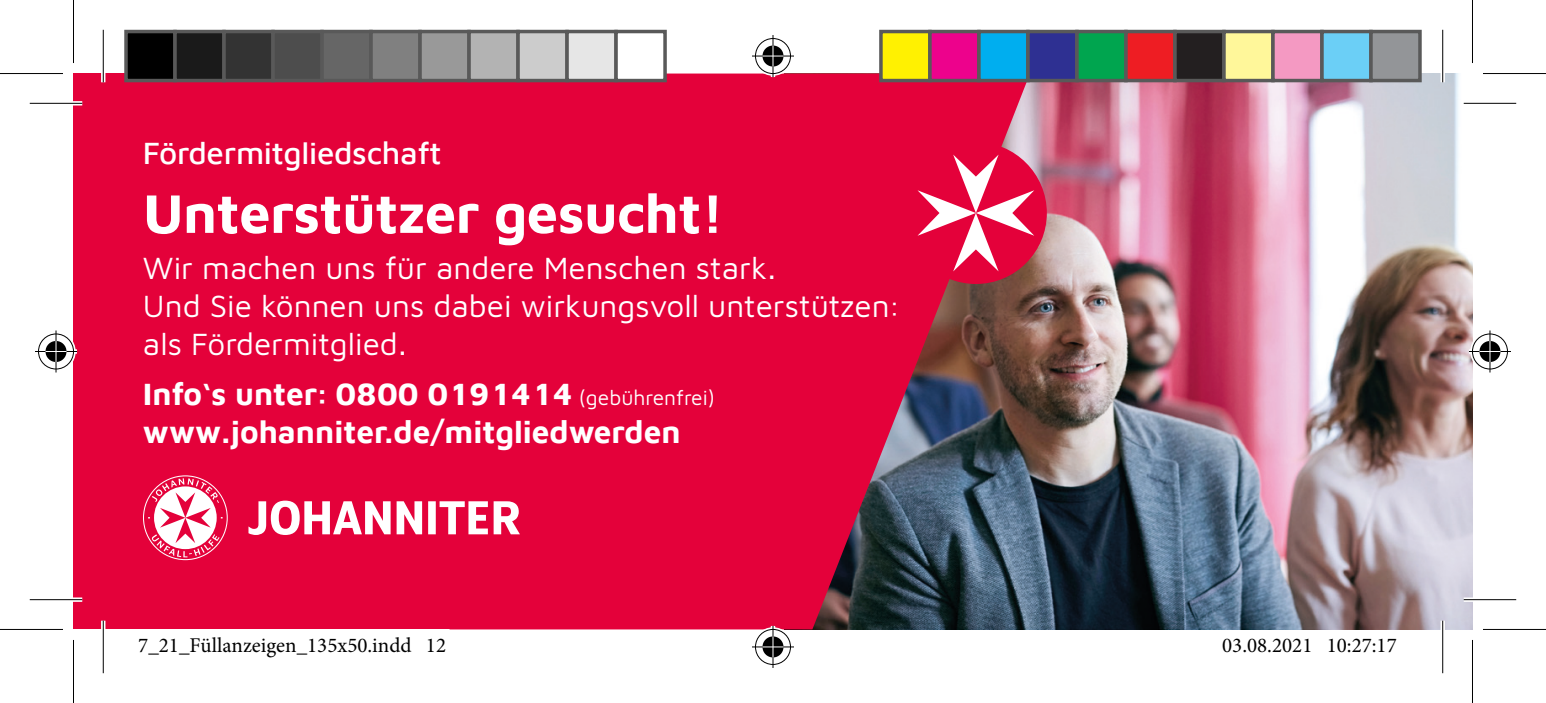
<style>
.page{position:relative;width:1546px;height:703px;background:#fff}
.page>*{position:absolute;margin:0;border:0;box-sizing:border-box;transform-origin:0 0}
.t1{font:700 56px "Maven Johanniter";letter-spacing:-.01em;color:#fff}
.t2{font:31.5px/37.8px "Maven Johanniter";color:#fff}
.t3{font:700 31.5px/37.8px "Maven Johanniter";color:#fff}
.t4{font:500 31.5px "Maven Johanniter";letter-spacing:-.01em;color:#fff}
.t5{font:21px "Minion Pro";color:#000}
.s1{font-weight:400;font-size:21px}
</style>
<div class="page">
<img style="left:1030px;top:74px;width:442px;height:555px">
<div style="left:74px;top:74px;width:476px;height:555px;background:#e4013a"></div>
<svg style="left:450px;top:74px;width:580px;height:555px;fill:#e4013a"></svg>
<div style="left:905px;top:142px;width:142px;height:142px;background:#e4013a;border-radius:50%"></div>
<svg style="left:917px;top:154px;width:117px;height:117px"></svg>
<svg style="left:143px;top:475px;width:377px;height:85px"></svg>
<svg style="left:30px;top:101px;width:52px;height:4px"></svg>
<svg style="left:1464px;top:101px;width:52px;height:4px"></svg>
<svg style="left:30px;top:597px;width:52px;height:5px"></svg>
<svg style="left:1464px;top:597px;width:52px;height:5px"></svg>
<svg style="left:101px;top:30px;width:4px;height:52px"></svg>
<svg style="left:101px;top:620px;width:4px;height:53px"></svg>
<svg style="left:1440px;top:30px;width:5px;height:52px"></svg>
<svg style="left:1440px;top:620px;width:5px;height:53px"></svg>
<hr style="left:30px;top:103px;width:52px;height:1px;background:#000">
<hr style="left:1464px;top:103px;width:52px;height:1px;background:#000">
<hr style="left:30px;top:599px;width:52px;height:1px;background:#000">
<hr style="left:1464px;top:599px;width:52px;height:1px;background:#000">
<hr style="left:103px;top:30px;width:1px;height:52px;background:#000">
<hr style="left:103px;top:620px;width:1px;height:53px;background:#000">
<hr style="left:1442px;top:30px;width:1px;height:52px;background:#000">
<hr style="left:1442px;top:620px;width:1px;height:53px;background:#000">
<hr style="left:0;top:73px;width:63px;height:1px;background:#000">
<hr style="left:1483px;top:73px;width:63px;height:1px;background:#000">
<hr style="left:0;top:628px;width:63px;height:2px;background:#000">
<hr style="left:1483px;top:628px;width:63px;height:2px;background:#000">
<hr style="left:73px;top:0;width:1px;height:63px;background:#000">
<hr style="left:73px;top:640px;width:1px;height:63px;background:#000">
<hr style="left:1472px;top:0;width:1px;height:63px;background:#000">
<hr style="left:1472px;top:640px;width:1px;height:63px;background:#000">
<div style="left:753px;top:36px;width:40px;height:40px;border:4px solid #fff;border-radius:50%"></div>
<hr style="left:752px;top:54px;width:42px;height:4px;background:#fff">
<hr style="left:771px;top:35px;width:4px;height:42px;background:#fff">
<div style="left:760px;top:43px;width:26px;height:26px;border:4px solid #fff;border-radius:50%"></div>
<div style="left:755px;top:38px;width:36px;height:36px;border:1px solid #000;border-radius:50%"></div>
<hr style="left:752px;top:55px;width:42px;height:2px;background:#000">
<hr style="left:772px;top:35px;width:2px;height:42px;background:#000">
<div style="left:762px;top:46px;width:21px;height:21px;background:#000;border-radius:50%"></div>
<hr style="left:762px;top:55px;width:21px;height:2px;background:#fff">
<hr style="left:772px;top:46px;width:2px;height:21px;background:#fff">
<div style="left:753px;top:627px;width:40px;height:39px;border:4px solid #fff;border-radius:50%"></div>
<svg style="left:752px;top:644px;width:42px;height:5px"></svg>
<hr style="left:771px;top:626px;width:4px;height:42px;background:#fff">
<div style="left:760px;top:634px;width:26px;height:25px;border:4px solid #fff;border-radius:50%"></div>
<div style="left:755px;top:629px;width:36px;height:36px;border:1px solid #000;border-radius:50%"></div>
<hr style="left:752px;top:646px;width:42px;height:1px;background:#000">
<hr style="left:772px;top:626px;width:2px;height:42px;background:#000">
<div style="left:762px;top:636px;width:21px;height:21px;background:#000;border-radius:50%"></div>
<svg style="left:762px;top:646px;width:21px;height:1px"></svg>
<hr style="left:772px;top:636px;width:2px;height:21px;background:#fff">
<div style="left:36px;top:332px;width:40px;height:39px;border:4px solid #fff;border-radius:50%"></div>
<hr style="left:35px;top:349px;width:42px;height:4px;background:#fff">
<hr style="left:54px;top:330px;width:4px;height:42px;background:#fff">
<div style="left:43px;top:339px;width:26px;height:25px;border:4px solid #fff;border-radius:50%"></div>
<div style="left:38px;top:333px;width:36px;height:36px;border:1px solid #000;border-radius:50%"></div>
<hr style="left:35px;top:351px;width:42px;height:1px;background:#000">
<hr style="left:55px;top:330px;width:2px;height:42px;background:#000">
<div style="left:46px;top:341px;width:21px;height:21px;background:#000;border-radius:50%"></div>
<svg style="left:46px;top:351px;width:21px;height:1px"></svg>
<hr style="left:55px;top:341px;width:2px;height:21px;background:#fff">
<div style="left:1470px;top:332px;width:40px;height:39px;border:4px solid #fff;border-radius:50%"></div>
<hr style="left:1469px;top:349px;width:42px;height:4px;background:#fff">
<svg style="left:1488px;top:330px;width:4px;height:42px"></svg>
<div style="left:1477px;top:339px;width:26px;height:25px;border:4px solid #fff;border-radius:50%"></div>
<div style="left:1472px;top:333px;width:36px;height:36px;border:1px solid #000;border-radius:50%"></div>
<hr style="left:1469px;top:351px;width:42px;height:1px;background:#000">
<hr style="left:1489px;top:330px;width:1px;height:42px;background:#000">
<svg style="left:1479px;top:341px;width:21px;height:21px"></svg>
<div style="left:126px;top:32px;width:49px;height:49px;background:#000"></div>
<div style="left:124px;top:30px;width:53px;height:52px;border:4px solid #595959"></div>
<div style="left:175px;top:32px;width:49px;height:49px;background:#1a1a1a"></div>
<div style="left:173px;top:30px;width:53px;height:52px;border:4px solid #595959"></div>
<div style="left:224px;top:32px;width:49px;height:49px;background:#333"></div>
<div style="left:222px;top:30px;width:53px;height:52px;border:4px solid #595959"></div>
<div style="left:273px;top:32px;width:49px;height:49px;background:#4d4d4d"></div>
<div style="left:271px;top:30px;width:53px;height:52px;border:4px solid #595959"></div>
<div style="left:322px;top:32px;width:49px;height:49px;background:#666"></div>
<div style="left:320px;top:30px;width:53px;height:52px;border:4px solid #595959"></div>
<div style="left:371px;top:32px;width:49px;height:49px;background:#808080"></div>
<div style="left:369px;top:30px;width:53px;height:52px;border:4px solid #595959"></div>
<div style="left:420px;top:32px;width:49px;height:49px;background:#999"></div>
<div style="left:418px;top:30px;width:53px;height:52px;border:4px solid #595959"></div>
<div style="left:469px;top:32px;width:49px;height:49px;background:#b3b3b3"></div>
<div style="left:467px;top:30px;width:53px;height:52px;border:4px solid #595959"></div>
<div style="left:518px;top:32px;width:49px;height:49px;background:#ccc"></div>
<div style="left:516px;top:30px;width:53px;height:52px;border:4px solid #595959"></div>
<div style="left:567px;top:32px;width:49px;height:49px;background:#e6e6e6"></div>
<div style="left:565px;top:30px;width:53px;height:52px;border:4px solid #595959"></div>
<div style="left:616px;top:32px;width:49px;height:49px;background:#fff"></div>
<div style="left:614px;top:30px;width:53px;height:52px;border:4px solid #595959"></div>
<div style="left:881px;top:32px;width:49px;height:49px;background:#fff101"></div>
<div style="left:879px;top:30px;width:53px;height:52px;border:4px solid #595959"></div>
<div style="left:930px;top:32px;width:49px;height:49px;background:#ed028c"></div>
<div style="left:928px;top:30px;width:53px;height:52px;border:4px solid #595959"></div>
<div style="left:979px;top:32px;width:49px;height:49px;background:#00aeef"></div>
<div style="left:977px;top:30px;width:53px;height:52px;border:4px solid #595959"></div>
<div style="left:1028px;top:32px;width:49px;height:49px;background:#2e3092"></div>
<div style="left:1026px;top:30px;width:53px;height:52px;border:4px solid #595959"></div>
<div style="left:1077px;top:32px;width:49px;height:49px;background:#00a54f"></div>
<div style="left:1075px;top:30px;width:53px;height:52px;border:4px solid #595959"></div>
<div style="left:1126px;top:32px;width:49px;height:49px;background:#ee1d23"></div>
<div style="left:1124px;top:30px;width:53px;height:52px;border:4px solid #595959"></div>
<div style="left:1175px;top:32px;width:49px;height:49px;background:#231f20"></div>
<div style="left:1173px;top:30px;width:53px;height:52px;border:4px solid #595959"></div>
<div style="left:1224px;top:32px;width:49px;height:49px;background:#fff79a"></div>
<div style="left:1222px;top:30px;width:53px;height:52px;border:4px solid #595959"></div>
<div style="left:1273px;top:32px;width:49px;height:49px;background:#f499c2"></div>
<div style="left:1271px;top:30px;width:53px;height:52px;border:4px solid #595959"></div>
<div style="left:1322px;top:32px;width:49px;height:49px;background:#6bcff6"></div>
<div style="left:1320px;top:30px;width:53px;height:52px;border:4px solid #595959"></div>
<div style="left:1371px;top:32px;width:49px;height:49px;background:#939598"></div>
<div style="left:1369px;top:30px;width:53px;height:52px;border:4px solid #595959"></div>
<div style="left:357px;top:638px;width:10px;height:15px;border:1px solid #fff;border-radius:50%"></div>
<div style="left:359px;top:638px;width:7px;height:14px;border:1px solid #fff;border-radius:50%"></div>
<div style="left:1222px;top:638px;width:10px;height:15px;border:1px solid #fff;border-radius:50%"></div>
<div style="left:1224px;top:638px;width:6px;height:14px;border:1px solid #fff;border-radius:50%"></div>
<div style="left:1247px;top:638px;width:10px;height:15px;border:1px solid #fff;border-radius:50%"></div>
<div style="left:1249px;top:638px;width:6px;height:14px;border:1px solid #fff;border-radius:50%"></div>
<div style="left:1282px;top:638px;width:10px;height:15px;border:1px solid #fff;border-radius:50%"></div>
<div style="left:1284px;top:638px;width:6px;height:14px;border:1px solid #fff;border-radius:50%"></div>
<div style="left:1337px;top:638px;width:10px;height:15px;border:1px solid #fff;border-radius:50%"></div>
<div style="left:1339px;top:638px;width:6px;height:14px;border:1px solid #fff;border-radius:50%"></div>
<p class="t4" style="left:143px;top:131px;width:300px">Fördermitgliedschaft</p>
<p class="t1" style="left:143px;top:174px;width:582px">Unterstützer gesucht!</p>
<p class="t2" style="left:143px;top:247px;width:758px">Wir machen uns für andere Menschen stark.<br>Und Sie können uns dabei wirkungsvoll unterstützen: als Fördermitglied.</p>
<p class="t3" style="left:143px;top:373px;width:574px">Info‘s unter: 0800 0191414 <span class="s1">(gebührenfrei) </span>www.johanniter.de/mitgliedwerden</p>
<p class="t5" style="left:138px;top:631px;width:309px">7_21_Füllanzeigen_135x50.indd 12</p>
<p class="t5" style="left:1222px;top:631px;width:176px">03.08.2021 10:27:17</p>
</div>
